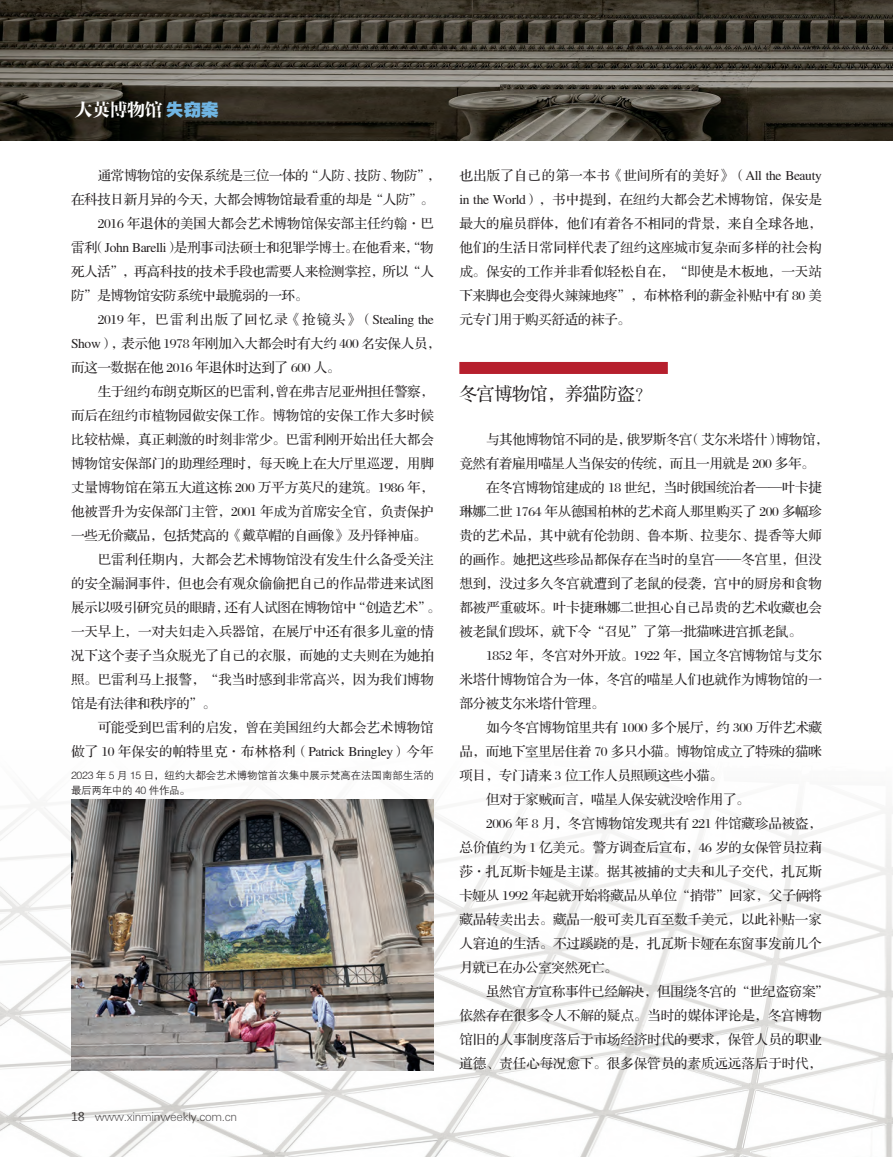
<style>
.page{position:relative;width:893px;height:1157px;background:#fff}
.page>*{position:absolute;margin:0;border:0;box-sizing:border-box;transform-origin:0 0}
.t1{font:18px "FZS3 K GBK1 0";letter-spacing:-.025em;color:#231f20}
.t2{font:18px "FZFYSJW GB1 0";letter-spacing:-.025em;color:#fff}
.t3{font:13.5px/24px "FZS3 JW GB1 0";letter-spacing:-.01em;color:#231f20;text-align:justify}
.t4{font:12px "FZXH1 JW GB1 0";letter-spacing:-.025em;color:#231f20}
.t5{font:10.5px/15px "FZZDXJW GB1 0";letter-spacing:-.015em;color:#231f20}
.s1{font-family:"FZYDTHK GBK1 0";color:#70b5e3}
.s2{font-family:"Microsoft Ya Hei"}
</style>
<div class="page">
<img style="left:0;top:807px;width:893px;height:350px">
<img style="left:0;top:0;width:893px;height:140px">
<div style="left:459px;top:362px;width:209px;height:12px;background:#b61f2d"></div>
<img style="left:71px;top:799px;width:363px;height:271px">
<h1 class="t2" style="left:75px;top:101px;width:146px">大英博物馆<span class="s1">失窃案</span></h1>
<p class="t3" style="left:98px;top:164px;width:344px">通常博物馆的安保系统是三位一体的“人防、技防、物防”，</p>
<p class="t3" style="left:71px;top:188px;width:364px">在科技日新月异的今天，大都会博物馆最看重的却是“人防”。</p>
<p class="t3" style="left:98px;top:212px;width:338px">2016 年退休的美国大都会艺术博物馆保安部主任约翰·巴</p>
<p class="t3" style="left:71px;top:236px;width:364px">雷利（John Barelli）是刑事司法硕士和犯罪学博士。在他看来，“物</p>
<p class="t3" style="left:71px;top:260px;width:364px">死人活”，再高科技的技术手段也需要人来检测掌控，所以“人</p>
<p class="t3" style="left:71px;top:284px;width:239px">防”是博物馆安防系统中最脆弱的一环。</p>
<p class="t3" style="left:98px;top:308px;width:337px">2019 年，巴雷利出版了回忆录《抢镜头》（Stealing the</p>
<p class="t3" style="left:71px;top:332px;width:371px">Show），表示他 1978 年刚加入大都会时有大约 400 名安保人员，</p>
<p class="t3" style="left:71px;top:356px;width:271px">而这一数据在他 2016 年退休时达到了 600 人。</p>
<p class="t3" style="left:98px;top:380px;width:338px">生于纽约布朗克斯区的巴雷利，曾在弗吉尼亚州担任警察，</p>
<p class="t3" style="left:71px;top:404px;width:364px">而后在纽约市植物园做安保工作。博物馆的安保工作大多时候</p>
<p class="t3" style="left:71px;top:428px;width:364px">比较枯燥，真正刺激的时刻非常少。巴雷利刚开始出任大都会</p>
<p class="t3" style="left:71px;top:452px;width:364px">博物馆安保部门的助理经理时，每天晚上在大厅里巡逻，用脚</p>
<p class="t3" style="left:71px;top:476px;width:364px">丈量博物馆在第五大道这栋 200 万平方英尺的建筑。1986 年，</p>
<p class="t3" style="left:71px;top:500px;width:364px">他被晋升为安保部门主管，2001 年成为首席安全官，负责保护</p>
<p class="t3" style="left:71px;top:524px;width:357px">一些无价藏品，包括梵高的《戴草帽的自画像》及丹铎神庙。</p>
<p class="t3" style="left:98px;top:548px;width:337px">巴雷利任期内，大都会艺术博物馆没有发生什么备受关注</p>
<p class="t3" style="left:71px;top:572px;width:364px">的安全漏洞事件，但也会有观众偷偷把自己的作品带进来试图</p>
<p class="t3" style="left:71px;top:596px;width:371px">展示以吸引研究员的眼睛，还有人试图在博物馆中“创造艺术”。</p>
<p class="t3" style="left:71px;top:620px;width:364px">一天早上，一对夫妇走入兵器馆，在展厅中还有很多儿童的情</p>
<p class="t3" style="left:71px;top:644px;width:364px">况下这个妻子当众脱光了自己的衣服，而她的丈夫则在为她拍</p>
<p class="t3" style="left:71px;top:668px;width:364px">照。巴雷利马上报警，“我当时感到非常高兴，因为我们博物</p>
<p class="t3" style="left:71px;top:692px;width:147px">馆是有法律和秩序的”。</p>
<p class="t3" style="left:98px;top:716px;width:337px">可能受到巴雷利的启发，曾在美国纽约大都会艺术博物馆</p>
<p class="t3" style="left:71px;top:740px;width:364px">做了 10 年保安的帕特里克·布林格利（Patrick Bringley）今年</p>
<p class="t5" style="left:71px;top:768px;width:364px">2023 年 5 月 15 日，纽约大都会艺术博物馆首次集中展示梵高在法国南部生活的最后两年中的 40 件作品。</p>
<p class="t4" style="left:71px;top:1109px;width:168px"><span class="s2">18</span> www.xinminweekly.com.cn</p>
<p class="t3" style="left:459px;top:164px;width:364px">也出版了自己的第一本书《世间所有的美好》（All the Beauty in the World），书中提到，在纽约大都会艺术博物馆，保安是最大的雇员群体，他们有着各不相同的背景，来自全球各地，他们的生活日常同样代表了纽约这座城市复杂而多样的社会构成。保安的工作并非看似轻松自在，“即使是木板地，一天站下来脚也会变得火辣辣地疼”，布林格利的薪金补贴中有 80 美元专门用于购买舒适的袜子。</p>
<p class="t1" style="left:459px;top:384px;width:195px">冬宫博物馆，养猫防盗？</p>
<p class="t3" style="left:486px;top:428px;width:344px">与其他博物馆不同的是，俄罗斯冬宫（艾尔米塔什）博物馆，</p>
<p class="t3" style="left:459px;top:452px;width:357px">竟然有着雇用喵星人当保安的传统，而且一用就是 200 多年。</p>
<p class="t3" style="left:486px;top:476px;width:337px">在冬宫博物馆建成的 18 世纪，当时俄国统治者——叶卡捷</p>
<p class="t3" style="left:459px;top:500px;width:364px">琳娜二世 1764 年从德国柏林的艺术商人那里购买了 200 多幅珍</p>
<p class="t3" style="left:459px;top:524px;width:364px">贵的艺术品，其中就有伦勃朗、鲁本斯、拉斐尔、提香等大师</p>
<p class="t3" style="left:459px;top:548px;width:364px">的画作。她把这些珍品都保存在当时的皇宫——冬宫里，但没</p>
<p class="t3" style="left:459px;top:572px;width:364px">想到，没过多久冬宫就遭到了老鼠的侵袭，宫中的厨房和食物</p>
<p class="t3" style="left:459px;top:596px;width:364px">都被严重破坏。叶卡捷琳娜二世担心自己昂贵的艺术收藏也会</p>
<p class="t3" style="left:459px;top:620px;width:344px">被老鼠们毁坏，就下令“召见”了第一批猫咪进宫抓老鼠。</p>
<p class="t3" style="left:486px;top:644px;width:337px">1852 年，冬宫对外开放。1922 年，国立冬宫博物馆与艾尔</p>
<p class="t3" style="left:459px;top:668px;width:364px">米塔什博物馆合为一体，冬宫的喵星人们也就作为博物馆的一</p>
<p class="t3" style="left:459px;top:692px;width:147px">部分被艾尔米塔什管理。</p>
<p class="t3" style="left:486px;top:716px;width:337px">如今冬宫博物馆里共有 1000 多个展厅，约 300 万件艺术藏</p>
<p class="t3" style="left:459px;top:740px;width:364px">品，而地下室里居住着 70 多只小猫。博物馆成立了特殊的猫咪</p>
<p class="t3" style="left:459px;top:764px;width:265px">项目，专门请来 3 位工作人员照顾这些小猫。</p>
<p class="t3" style="left:486px;top:788px;width:265px">但对于家贼而言，喵星人保安就没啥作用了。</p>
<p class="t3" style="left:486px;top:812px;width:337px">2006 年 8 月，冬宫博物馆发现共有 221 件馆藏珍品被盗，</p>
<p class="t3" style="left:459px;top:836px;width:364px">总价值约为 1 亿美元。警方调查后宣布，46 岁的女保管员拉莉</p>
<p class="t3" style="left:459px;top:860px;width:364px">莎·扎瓦斯卡娅是主谋。据其被捕的丈夫和儿子交代，扎瓦斯</p>
<p class="t3" style="left:459px;top:884px;width:364px">卡娅从 1992 年起就开始将藏品从单位“捎带”回家，父子俩将</p>
<p class="t3" style="left:459px;top:908px;width:364px">藏品转卖出去。藏品一般可卖几百至数千美元，以此补贴一家</p>
<p class="t3" style="left:459px;top:932px;width:364px">人窘迫的生活。不过蹊跷的是，扎瓦斯卡娅在东窗事发前几个</p>
<p class="t3" style="left:459px;top:956px;width:160px">月就已在办公室突然死亡。</p>
<p class="t3" style="left:486px;top:980px;width:344px">虽然官方宣称事件已经解决，但围绕冬宫的“世纪盗窃案”</p>
<p class="t3" style="left:459px;top:1004px;width:364px">依然存在很多令人不解的疑点。当时的媒体评论是，冬宫博物</p>
<p class="t3" style="left:459px;top:1028px;width:364px">馆旧的人事制度落后于市场经济时代的要求，保管人员的职业</p>
<p class="t3" style="left:459px;top:1052px;width:364px">道德、责任心每况愈下。很多保管员的素质远远落后于时代，</p>
</div>
